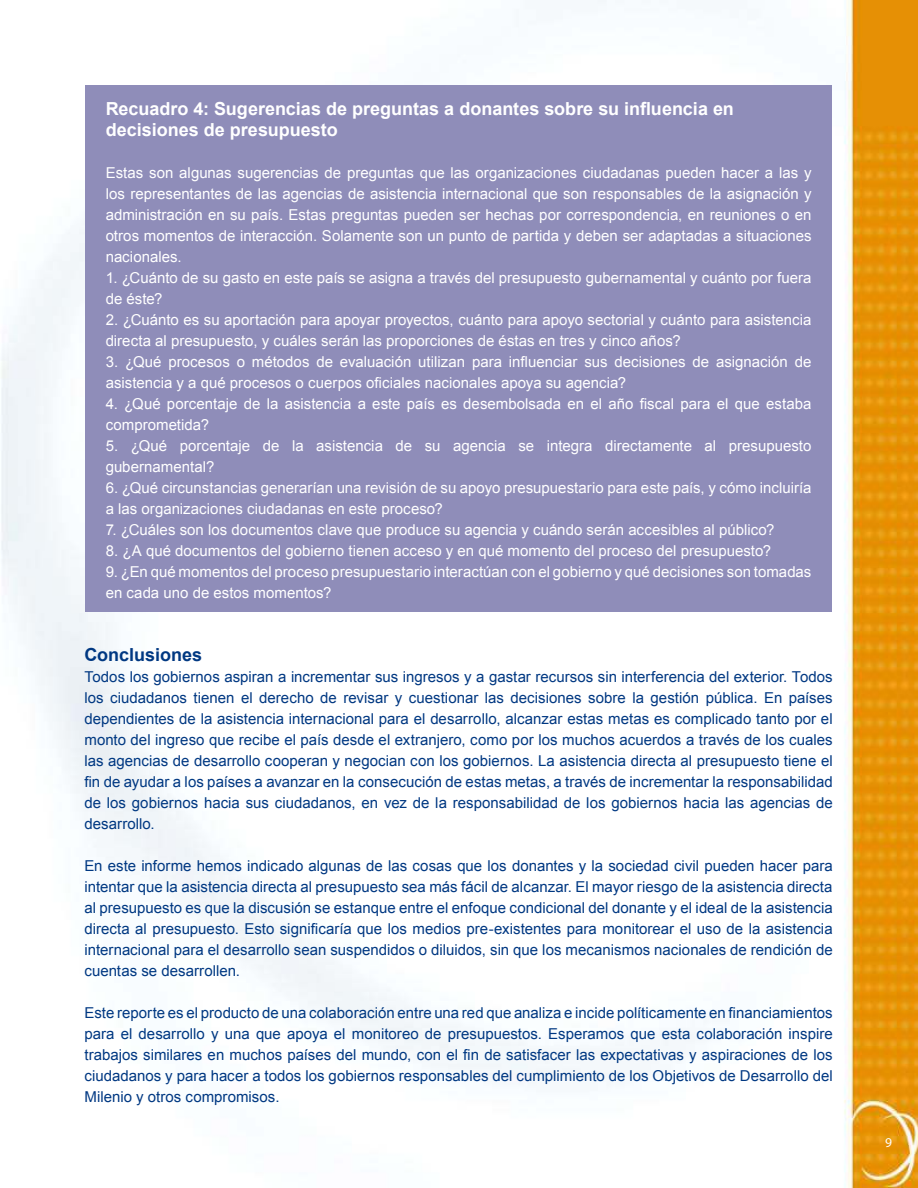
<style>
.page{position:relative;width:918px;height:1188px;background:#fff}
.page>*{position:absolute;margin:0;border:0;box-sizing:border-box;transform-origin:0 0}
.t1{font:700 18px/21px "Arial";color:#fff}
.t2{font:700 18px "Arial";color:#003882}
.t3{font:15px/21px "Arial";color:#003882;text-align:justify}
.t4{font:15px/21px "Arial";color:#fff}
.t5{font:13.5px "Myriad Pro";color:#fff}
</style>
<div class="page">
<img style="left:1px;top:0;width:917px;height:1188px">
<div style="left:85px;top:85px;width:747px;height:527px;background:#8f8db9"></div>
<p class="t1" style="left:106px;top:99px;width:630px">Recuadro 4: Sugerencias de preguntas a donantes sobre su influencia en decisiones de presupuesto</p>
<p class="t4" style="left:106px;top:163px;width:707px;text-align:justify">Estas son algunas sugerencias de preguntas que las organizaciones ciudadanas pueden hacer a las y los representantes de las agencias de asistencia internacional que son responsables de la asignación y administración en su país. Estas preguntas pueden ser hechas por correspondencia, en reuniones o en otros momentos de interacción. Solamente son un punto de partida y deben ser adaptadas a situaciones nacionales.</p>
<p class="t4" style="left:106px;top:268px;width:707px">1. ¿Cuánto de su gasto en este país se asigna a través del presupuesto gubernamental y cuánto por fuera de éste?</p>
<p class="t4" style="left:106px;top:310px;width:707px">2. ¿Cuánto es su aportación para apoyar proyectos, cuánto para apoyo sectorial y cuánto para asistencia directa al presupuesto, y cuáles serán las proporciones de éstas en tres y cinco años?</p>
<p class="t4" style="left:106px;top:351px;width:707px">3. ¿Qué procesos o métodos de evaluación utilizan para influenciar sus decisiones de asignación de asistencia y a qué procesos o cuerpos oficiales nacionales apoya su agencia?</p>
<p class="t4" style="left:106px;top:393px;width:707px">4. ¿Qué porcentaje de la asistencia a este país es desembolsada en el año fiscal para el que estaba comprometida?</p>
<p class="t4" style="left:106px;top:436px;width:707px">5. ¿Qué porcentaje de la asistencia de su agencia se integra directamente al presupuesto gubernamental?</p>
<p class="t4" style="left:106px;top:478px;width:707px">6. ¿Qué circunstancias generarían una revisión de su apoyo presupuestario para este país, y cómo incluiría a las organizaciones ciudadanas en este proceso?</p>
<p class="t4" style="left:106px;top:520px;width:670px">7. ¿Cuáles son los documentos clave que produce su agencia y cuándo serán accesibles al público?</p>
<p class="t4" style="left:106px;top:541px;width:667px">8. ¿A qué documentos del gobierno tienen acceso y en qué momento del proceso del presupuesto?</p>
<p class="t4" style="left:106px;top:562px;width:707px">9. ¿En qué momentos del proceso presupuestario interactúan con el gobierno y qué decisiones son tomadas en cada uno de estos momentos?</p>
<p class="t2" style="left:84px;top:648px;width:119px">Conclusiones</p>
<p class="t3" style="left:84px;top:667px;width:750px">Todos los gobiernos aspiran a incrementar sus ingresos y a gastar recursos sin interferencia del exterior. Todos los ciudadanos tienen el derecho de revisar y cuestionar las decisiones sobre la gestión pública. En países dependientes de la asistencia internacional para el desarrollo, alcanzar estas metas es complicado tanto por el monto del ingreso que recibe el país desde el extranjero, como por los muchos acuerdos a través de los cuales las agencias de desarrollo cooperan y negocian con los gobiernos. La asistencia directa al presupuesto tiene el fin de ayudar a los países a avanzar en la consecución de estas metas, a través de incrementar la responsabilidad de los gobiernos hacia sus ciudadanos, en vez de la responsabilidad de los gobiernos hacia las agencias de desarrollo.</p>
<p class="t3" style="left:84px;top:856px;width:750px">En este informe hemos indicado algunas de las cosas que los donantes y la sociedad civil pueden hacer para intentar que la asistencia directa al presupuesto sea más fácil de alcanzar. El mayor riesgo de la asistencia directa al presupuesto es que la discusión se estanque entre el enfoque condicional del donante y el ideal de la asistencia directa al presupuesto. Esto significaría que los medios pre-existentes para monitorear el uso de la asistencia internacional para el desarrollo sean suspendidos o diluidos, sin que los mecanismos nacionales de rendición de cuentas se desarrollen.</p>
<p class="t3" style="left:84px;top:1002px;width:750px">Este reporte es el producto de una colaboración entre una red que analiza e incide políticamente en financiamientos para el desarrollo y una que apoya el monitoreo de presupuestos. Esperamos que esta colaboración inspire trabajos similares en muchos países del mundo, con el fin de satisfacer las expectativas y aspiraciones de los ciudadanos y para hacer a todos los gobiernos responsables del cumplimiento de los Objetivos de Desarrollo del Milenio y otros compromisos.</p>
<p class="t5" style="left:885px;top:1134px;width:8px">9</p>
</div>
